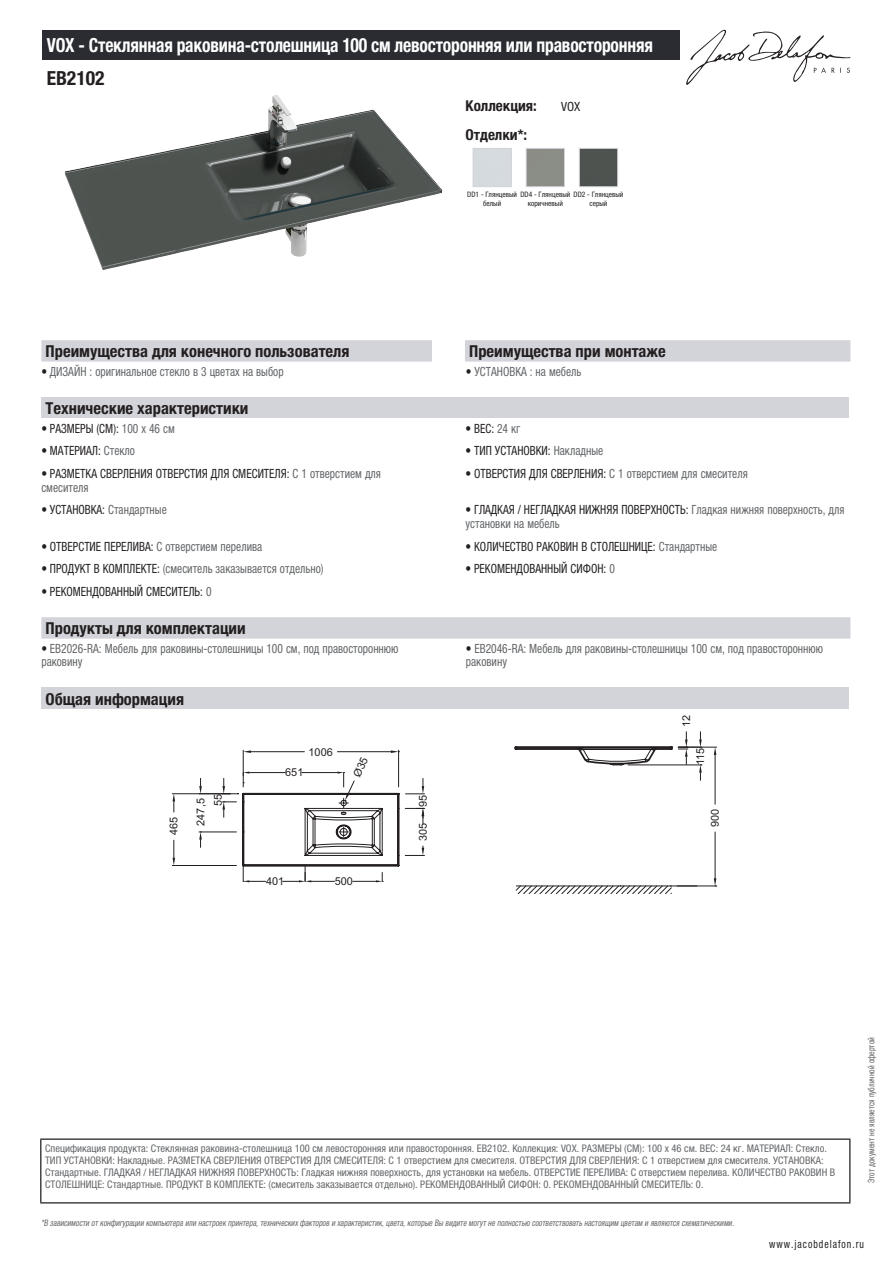
<style>
.page{position:relative;width:893px;height:1263px;background:#fff}
.page>*{position:absolute;margin:0;border:0;box-sizing:border-box;transform-origin:0 0}
.t1{font:700 condensed 19.5px "Helvetica Neue LTCYR";letter-spacing:-.01em;color:#fff;scale:.9 1}
.t2{font:700 condensed 19.5px "Helvetica Neue LTCYR";color:#231f20}
.t3{font:700 condensed 16.5px "Helvetica Neue LTCYR";color:#231f20}
.t4{font:700 condensed 15px "Helvetica Neue LTCYR";color:#231f20}
.t5{font:condensed 12.75px/13.5px "Helvetica Neue LTCYR";color:#626568;scale:.9 1}
.t6{font:condensed 12.75px/13.5px "Helvetica Neue LTCYR";color:#231f20;scale:.9 1}
.t7{font:condensed 12.75px "Helvetica Neue LTCYR";color:#231f20}
.t8{font:condensed 11.25px "Helvetica Neue LTCYR";letter-spacing:.1em;color:#231f20;scale:.87 1}
.t9{font:10.95px/17.2px "Arial";color:#231f20}
.t10{font:condensed 10.5px/12px "Helvetica Neue LTCYR";color:#626568}
.t11{font:italic condensed 9px "Helvetica Neue LTCYR";color:#626568;scale:.87 1}
.t12{font:condensed 9px "Helvetica Neue LTCYR";color:#626568;scale:.87 1}
.t13{font:condensed 7.5px/9px "Helvetica Neue LTCYR";color:#231f20}
.s1{color:#231f20}
.s2{color:#626568}
</style>
<div class="page">
<svg style="left:686px;top:30px;width:164px;height:55px"></svg>
<img style="left:65px;top:96px;width:377px;height:174px">
<div style="left:473px;top:148px;width:39px;height:39px;border:1px solid #d3d4da"></div>
<div style="left:526px;top:148px;width:39px;height:39px;border:1px solid #d3d4da"></div>
<img style="left:581px;top:150px;width:35px;height:35px">
<div style="left:579px;top:148px;width:39px;height:39px;border:1px solid #d3d4da"></div>
<div style="left:41px;top:340px;width:809px;height:22px;background:#d3d4da"></div>
<div style="left:432px;top:340px;width:33px;height:22px;background:#fff"></div>
<div style="left:41px;top:397px;width:808px;height:21px;background:#d3d4da"></div>
<svg style="left:41px;top:617px;width:809px;height:22px;background:#d4d5da"></svg>
<div style="left:41px;top:688px;width:808px;height:21px;background:#d3d4da"></div>
<svg style="left:242px;top:746px;width:432px;height:122px"></svg>
<hr style="left:172px;top:793px;width:64px;height:1px;background:#231f20">
<hr style="left:172px;top:865px;width:64px;height:1px;background:#231f20">
<svg style="left:173px;top:794px;width:2px;height:18px"></svg>
<svg style="left:405px;top:846px;width:19px;height:10px"></svg>
<hr style="left:199px;top:831px;width:37px;height:1px;background:#231f20">
<svg style="left:199px;top:778px;width:3px;height:16px"></svg>
<svg style="left:222px;top:778px;width:3px;height:15px"></svg>
<hr style="left:243px;top:750px;width:1px;height:37px;background:#231f20">
<hr style="left:398px;top:750px;width:1px;height:37px;background:#231f20">
<hr style="left:251px;top:751px;width:53px;height:1px;background:#231f20">
<hr style="left:337px;top:751px;width:54px;height:1px;background:#231f20">
<svg style="left:243px;top:750px;width:8px;height:3px"></svg>
<hr style="left:249px;top:772px;width:36px;height:1px;background:#231f20">
<hr style="left:302px;top:772px;width:35px;height:1px;background:#231f20">
<svg style="left:243px;top:771px;width:6px;height:5px"></svg>
<hr style="left:628px;top:764px;width:74px;height:1px;background:#231f20">
<hr style="left:678px;top:747px;width:39px;height:1px;background:#231f20">
<hr style="left:677px;top:885px;width:40px;height:1px;background:#231f20">
<hr style="left:715px;top:755px;width:1px;height:49px;background:#231f20">
<hr style="left:715px;top:832px;width:1px;height:46px;background:#231f20">
<svg style="left:714px;top:747px;width:2px;height:8px"></svg>
<svg style="left:173px;top:840px;width:2px;height:25px"></svg>
<svg style="left:405px;top:808px;width:19px;height:16px"></svg>
<svg style="left:199px;top:832px;width:3px;height:15px"></svg>
<svg style="left:222px;top:801px;width:14px;height:16px"></svg>
<svg style="left:353px;top:872px;width:30px;height:10px"></svg>
<svg style="left:399px;top:778px;width:25px;height:16px"></svg>
<svg style="left:391px;top:750px;width:9px;height:3px"></svg>
<svg style="left:283px;top:865px;width:52px;height:17px"></svg>
<svg style="left:243px;top:865px;width:23px;height:17px"></svg>
<svg style="left:678px;top:732px;width:24px;height:48px"></svg>
<svg style="left:714px;top:878px;width:2px;height:9px"></svg>
<svg style="left:339px;top:827px;width:9px;height:10px"></svg>
<svg style="left:515px;top:885px;width:157px;height:9px"></svg>
<div style="left:43px;top:30px;width:637px;height:30px;background:#2a2c32"></div>
<hr style="left:40px;top:1138px;width:810px;height:2px;background:#040503">
<hr style="left:40px;top:1140px;width:1px;height:62px;background:#040503">
<hr style="left:849px;top:1140px;width:1px;height:62px;background:#040503">
<hr style="left:40px;top:1202px;width:810px;height:1px;background:#040503">
<svg style="left:337px;top:756px;width:31px;height:52px"></svg>
<h1 class="t1" style="left:47px;top:34px;width:675px">VOX - Стеклянная раковина-столешница 100 см левосторонняя или правосторонняя</h1>
<h1 class="t2" style="left:47px;top:67px;width:59px">EB2102</h1>
<h3 class="t4" style="left:466px;top:97px;width:73px">Коллекция:</h3>
<p class="t7" style="left:561px;top:99px;width:21px">VOX</p>
<h3 class="t4" style="left:466px;top:126px;width:63px">Отделки*:</h3>
<p class="t13" style="left:483px;top:190px;width:142px;text-indent:-16px">DD1 - Глянцевый DD4 - Глянцевый DD2 - Глянцевый белый</p>
<p class="t13" style="left:528px;top:199px;width:37px">коричневый</p>
<p class="t13" style="left:589px;top:199px;width:19px">серый</p>
<h2 class="t3" style="left:46px;top:342px;width:305px">Преимущества для конечного пользователя</h2>
<h2 class="t3" style="left:469px;top:342px;width:198px">Преимущества при монтаже</h2>
<p class="t5" style="left:41px;top:365px;width:271px"><span class="s1">•</span> ДИЗАЙН : оригинальное стекло в 3 цветах на выбор</p>
<p class="t5" style="left:466px;top:365px;width:130px"><span class="s1">•</span> УСТАНОВКА : на мебель</p>
<h2 class="t3" style="left:46px;top:399px;width:204px">Технические характеристики</h2>
<p class="t6" style="left:41px;top:421px;width:150px">• РАЗМЕРЫ (СМ): <span class="s2">100 x 46 см</span></p>
<p class="t6" style="left:466px;top:421px;width:62px">• ВЕС: <span class="s2">24 кг</span></p>
<p class="t6" style="left:41px;top:444px;width:106px">• МАТЕРИАЛ: <span class="s2">Стекло</span></p>
<p class="t6" style="left:466px;top:444px;width:154px">• ТИП УСТАНОВКИ: <span class="s2">Накладные</span></p>
<p class="t6" style="left:41px;top:467px;width:379px">• РАЗМЕТКА СВЕРЛЕНИЯ ОТВЕРСТИЯ ДЛЯ СМЕСИТЕЛЯ: <span class="s2">С 1 отверстием для смесителя</span></p>
<p class="t5" style="left:466px;top:467px;width:315px"><span class="s1">• ОТВЕРСТИЯ ДЛЯ СВЕРЛЕНИЯ:</span> С 1 отверстием для смесителя</p>
<p class="t6" style="left:41px;top:503px;width:141px">• УСТАНОВКА: <span class="s2">Стандартные</span></p>
<p class="t5" style="left:466px;top:503px;width:422px"><span class="s1">• ГЛАДКАЯ / НЕГЛАДКАЯ НИЖНЯЯ ПОВЕРХНОСТЬ:</span> Гладкая нижняя поверхность, для установки на мебель</p>
<p class="t6" style="left:41px;top:539px;width:247px">• ОТВЕРСТИЕ ПЕРЕЛИВА: <span class="s2">С отверстием перелива</span></p>
<p class="t6" style="left:466px;top:539px;width:281px">• КОЛИЧЕСТВО РАКОВИН В СТОЛЕШНИЦЕ: <span class="s2">Стандартные</span></p>
<p class="t5" style="left:41px;top:562px;width:315px"><span class="s1">• ПРОДУКТ В КОМПЛЕКТЕ:</span> (смеситель заказывается отдельно)</p>
<p class="t6" style="left:466px;top:562px;width:167px">• РЕКОМЕНДОВАННЫЙ СИФОН: <span class="s2">0</span></p>
<p class="t6" style="left:41px;top:585px;width:191px">• РЕКОМЕНДОВАННЫЙ СМЕСИТЕЛЬ: <span class="s2">0</span></p>
<h2 class="t3" style="left:46px;top:619px;width:202px">Продукты для комплектации</h2>
<p class="t5" style="left:41px;top:642px;width:398px"><span class="s1">•</span> EB2026-RA: Мебель для раковины-столешницы 100 см, под правостороннюю раковину</p>
<p class="t5" style="left:466px;top:642px;width:398px"><span class="s1">•</span> EB2046-RA: Мебель для раковины-столешницы 100 см, под правостороннюю раковину</p>
<h2 class="t3" style="left:46px;top:690px;width:140px">Общая информация</h2>
<p class="t9" style="left:285px;top:764px;width:20px">651</p>
<p class="t9" style="left:309px;top:743px;width:26px">1006</p>
<p class="t9" style="left:192px;top:806px;width:14px;text-indent:-19px;rotate:-90deg">247,5<br>55</p>
<p class="t9" style="left:414px;top:807px;width:14px;rotate:-90deg">95</p>
<p class="t9" style="left:165px;top:835px;width:20px;rotate:-90deg">465</p>
<p class="t9" style="left:414px;top:841px;width:20px;rotate:-90deg">305</p>
<p class="t9" style="left:266px;top:873px;width:20px">401</p>
<p class="t9" style="left:335px;top:873px;width:20px">500</p>
<p class="t9" style="left:678px;top:727px;width:14px;rotate:-90deg">12</p>
<p class="t9" style="left:692px;top:765px;width:19px;rotate:-90deg">115</p>
<p class="t9" style="left:706px;top:827px;width:20px;rotate:-90deg">900</p>
<p class="t10" style="left:45px;top:1142px;width:792px">Спецификация продукта: Стеклянная раковина-столешница 100 см левосторонняя или правосторонняя. EB2102. Коллекция: VOX. РАЗМЕРЫ (СМ): 100 x 46 см. ВЕС: 24 кг. МАТЕРИАЛ: Стекло.<br>ТИП УСТАНОВКИ: Накладные. РАЗМЕТКА СВЕРЛЕНИЯ ОТВЕРСТИЯ ДЛЯ СМЕСИТЕЛЯ: С 1 отверстием для смесителя. ОТВЕРСТИЯ ДЛЯ СВЕРЛЕНИЯ: С 1 отверстием для смесителя. УСТАНОВКА:<br>Стандартные. ГЛАДКАЯ / НЕГЛАДКАЯ НИЖНЯЯ ПОВЕРХНОСТЬ: Гладкая нижняя поверхность, для установки на мебель. ОТВЕРСТИЕ ПЕРЕЛИВА: С отверстием перелива. КОЛИЧЕСТВО РАКОВИН В СТОЛЕШНИЦЕ: Стандартные. ПРОДУКТ В КОМПЛЕКТЕ: (смеситель заказывается отдельно). РЕКОМЕНДОВАННЫЙ СИФОН: 0. РЕКОМЕНДОВАННЫЙ СМЕСИТЕЛЬ: 0.</p>
<p class="t11" style="left:41px;top:1218px;width:800px">*В зависимости отконфигурации компьютера или настроек принтера,техническихфакторов и характеристик,цвета,которые Вы видите могутне полностью соответствоватьнастоящим цветам и являются схематическими.</p>
<p class="t12" style="left:866px;top:1183px;width:169px;rotate:-90deg">Этот документ не является публичной офертой</p>
<p class="t8" style="left:769px;top:1237px;width:110px">www.jacobdelafon.ru</p>
</div>
